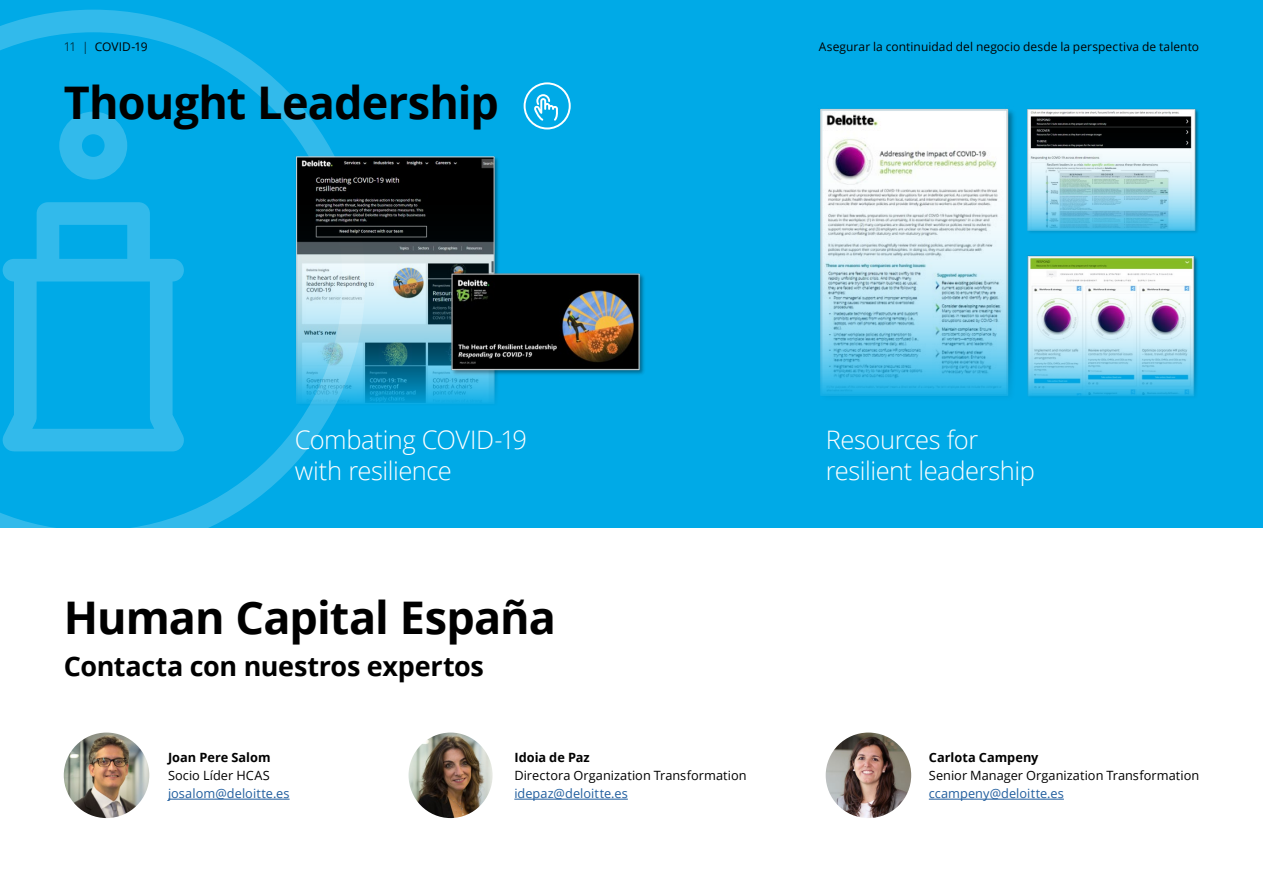
<style>
.page{position:relative;width:1263px;height:893px;background:#fff}
.page>*{position:absolute;margin:0;border:0;box-sizing:border-box;transform-origin:0 0}
.t1{font:700 45px "Open Sans";letter-spacing:-.02em;color:#000}
.t2{font:700 27px "Open Sans";letter-spacing:-.01em;color:#000}
.t3{font:300 25.5px/31.5px "Open Sans";letter-spacing:-.02em;color:#fff}
.t4{font:12.75px "Open Sans";letter-spacing:.005em;color:#000}
.t5{font:12.75px "Open Sans";letter-spacing:.005em;color:#215e9e}
.t6{font:700 12.75px "Open Sans";letter-spacing:.005em;color:#000}
.t7{font:12px "Open Sans";letter-spacing:.005em;color:#000}
.s1{font-weight:300}
</style>
<div class="page">
<div style="left:0;top:0;width:1263px;height:528px;background:#00aae7"></div>
<svg style="left:0;top:10px;width:333px;height:518px"></svg>
<svg style="left:59px;top:112px;width:68px;height:68px"></svg>
<svg style="left:1px;top:202px;width:184px;height:249px"></svg>
<img style="left:64px;top:732px;width:85px;height:86px;border-radius:43px">
<img style="left:409px;top:732px;width:84px;height:86px">
<img style="left:826px;top:732px;width:85px;height:86px;border-radius:43px">
<hr style="left:168px;top:799px;width:122px;height:1px;background:#215e9e">
<hr style="left:514px;top:799px;width:114px;height:1px;background:#215e9e">
<hr style="left:929px;top:799px;width:135px;height:1px;background:#215e9e">
<img style="left:295px;top:154px;width:203px;height:255px">
<img style="left:820px;top:108px;width:195px;height:288px">
<img style="left:1027px;top:255px;width:171px;height:141px">
<img style="left:1027px;top:108px;width:172px;height:125px">
<img style="left:449px;top:272px;width:195px;height:104px">
<svg style="left:524px;top:82px;width:47px;height:47px"></svg>
<p class="t7" style="left:64px;top:38px;width:85px"><span class="s1">11 |</span> COVID-19</p>
<p class="t7" style="left:819px;top:38px;width:382px">Asegurar la continuidad del negocio desde la perspectiva de talento</p>
<h1 class="t1" style="left:64px;top:71px;width:437px">Thought Leadership</h1>
<h3 class="t3" style="left:295px;top:423px;width:234px">Combating COVID-19 with resilience</h3>
<h3 class="t3" style="left:826px;top:423px;width:211px">Resources for resilient leadership</h3>
<h1 class="t1" style="left:64px;top:586px;width:494px">Human Capital España</h1>
<h2 class="t2" style="left:64px;top:647px;width:422px">Contacta con nuestros expertos</h2>
<p class="t6" style="left:168px;top:748px;width:104px">Joan Pere Salom</p>
<p class="t4" style="left:168px;top:767px;width:103px">Socio Líder HCAS</p>
<p class="t5" style="left:168px;top:785px;width:123px">josalom@deloitte.es</p>
<p class="t6" style="left:514px;top:748px;width:77px">Idoia de Paz</p>
<p class="t4" style="left:514px;top:767px;width:234px">Directora Organization Transformation</p>
<p class="t5" style="left:514px;top:785px;width:115px">idepaz@deloitte.es</p>
<p class="t6" style="left:929px;top:748px;width:111px">Carlota Campeny</p>
<p class="t4" style="left:929px;top:767px;width:272px">Senior Manager Organization Transformation</p>
<p class="t5" style="left:929px;top:785px;width:137px">ccampeny@deloitte.es</p>
</div>
